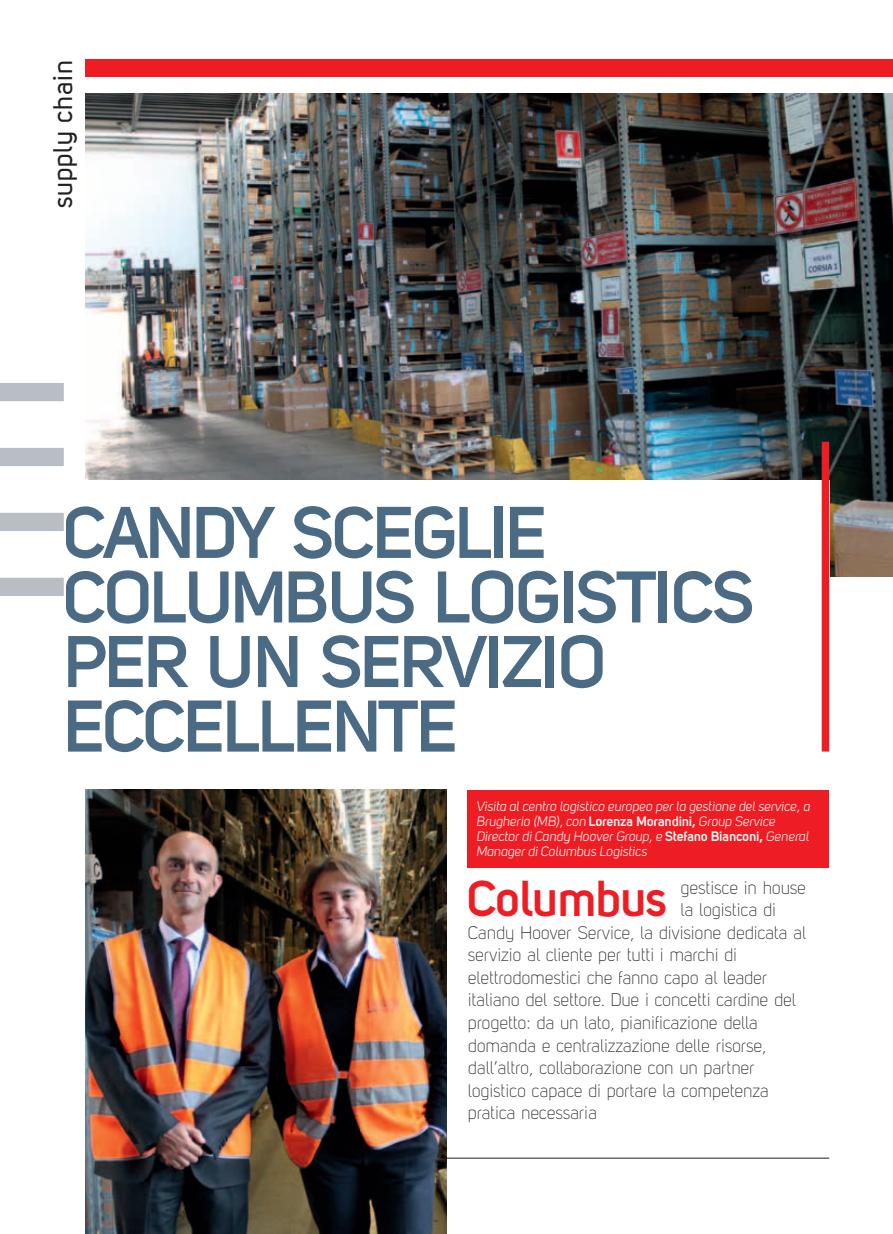
<style>
.page{position:relative;width:893px;height:1234px;background:#fff}
.page>*{position:absolute;margin:0;border:0;box-sizing:border-box;transform-origin:0 0}
.t1{font:700 72px/64.5px "Uni Sans Semi";letter-spacing:-.025em;color:#4b6a83}
.t2{font:700 49.8px "Uni Sans Semi";color:#ee1d23}
.t3{font:27px "Uni Sans Regular";letter-spacing:.02em;color:#231f20}
.t4{font:18px "Uni Sans Light";letter-spacing:-.01em;color:#231f20}
.t5{font:13.5px/15px "Uni Sans Book Italic";color:#fff}
.s1{font-family:"Uni Sans Semi";font-weight:700}
</style>
<div class="page">
<div style="left:85px;top:60px;width:808px;height:17px;background:#ee1d23"></div>
<hr style="left:85px;top:1157px;width:744px;height:1px;background:#231f20">
<div style="left:0;top:577px;width:64px;height:19px;background:#b8bec4"></div>
<div style="left:0;top:512px;width:64px;height:19px;background:#b8bec4"></div>
<div style="left:0;top:448px;width:64px;height:18px;background:#b8bec4"></div>
<div style="left:0;top:383px;width:64px;height:18px;background:#b8bec4"></div>
<img style="left:85px;top:94px;width:808px;height:482px">
<div style="left:64px;top:480px;width:765px;height:271px;background:#fff"></div>
<div style="left:822px;top:441px;width:7px;height:310px;background:#ee1d23"></div>
<img style="left:85px;top:789px;width:362px;height:444px">
<div style="left:468px;top:789px;width:361px;height:78px;background:#ee1d23"></div>
<h3 class="t3" style="left:47px;top:207px;width:149px;rotate:-90deg">supply chain</h3>
<h1 class="t1" style="left:64px;top:499px;width:693px">CANDY SCEGLIE<br>COLUMBUS LOGISTICS<br>PER UN SERVIZIO<br>ECCELLENTE</h1>
<p class="t5" style="left:476px;top:798px;width:335px">Visita al centro logistico europeo per la gestione del service, a Brugherio (MB), con <span class="s1">LORENZA MORANDINI,</span> Group Service Director di Candy Hoover Group, e <span class="s1">STEFANO BIANCONI,</span> General Manager di Columbus Logistics</p>
<h2 class="t2" style="left:468px;top:868px;width:201px">COLUMBUS</h2>
<p class="t4" style="left:681px;top:877px;width:127px">gestisce in house</p>
<p class="t4" style="left:681px;top:899px;width:97px">la logistica di</p>
<p class="t4" style="left:468px;top:922px;width:340px">Candy Hoover Service, la divisione dedicata al</p>
<p class="t4" style="left:468px;top:944px;width:271px">servizio al cliente per tutti i marchi di</p>
<p class="t4" style="left:468px;top:967px;width:301px">elettrodomestici che fanno capo al leader</p>
<p class="t4" style="left:468px;top:989px;width:330px">italiano del settore. Due i concetti cardine del</p>
<p class="t4" style="left:468px;top:1012px;width:292px">progetto: da un lato, pianificazione della</p>
<p class="t4" style="left:468px;top:1034px;width:300px">domanda e centralizzazione delle risorse,</p>
<p class="t4" style="left:468px;top:1057px;width:289px">dall’altro, collaborazione con un partner</p>
<p class="t4" style="left:468px;top:1079px;width:303px">logistico capace di portare la competenza</p>
<p class="t4" style="left:468px;top:1102px;width:131px">pratica necessaria</p>
</div>
